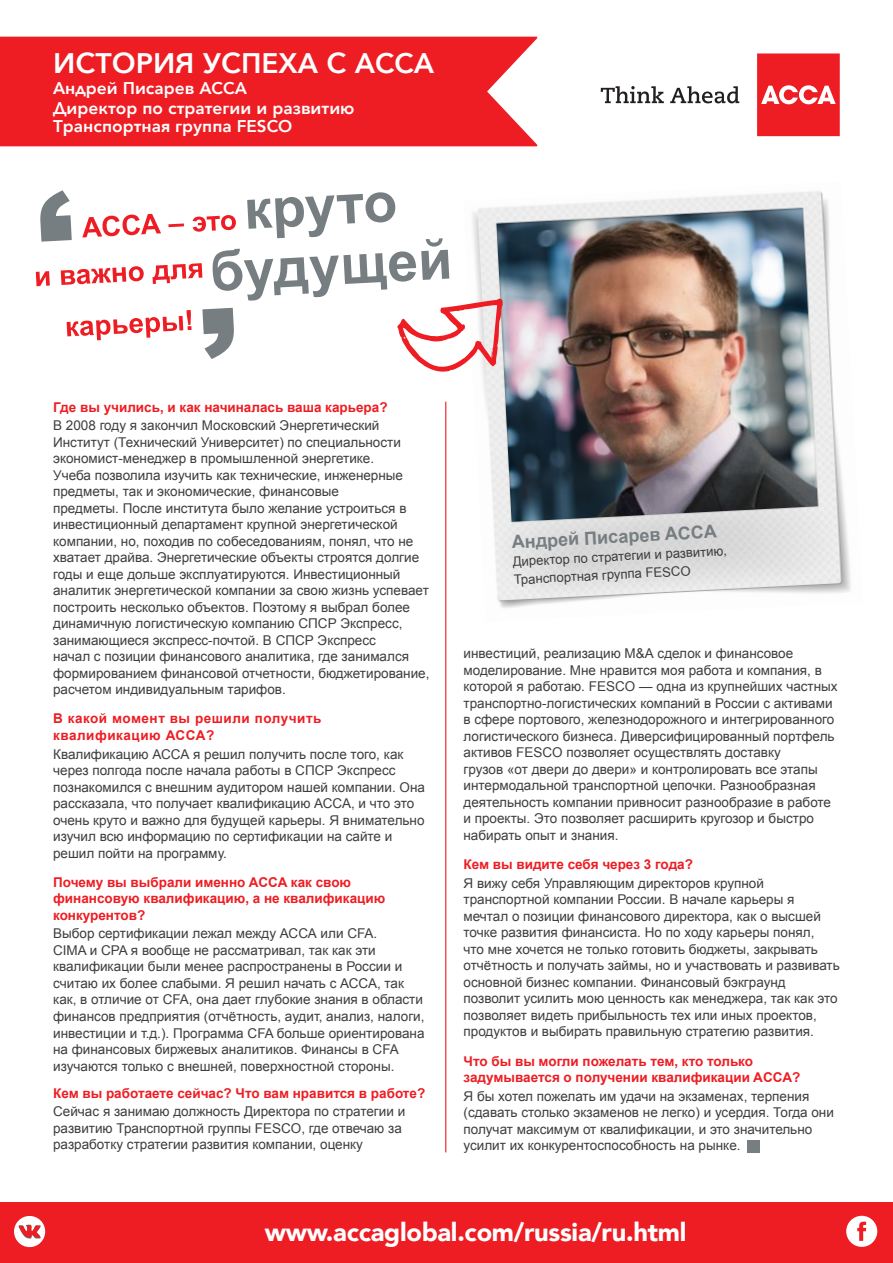
<style>
.page{position:relative;width:893px;height:1263px;background:#fff}
.page>*{position:absolute;margin:0;border:0;box-sizing:border-box;transform-origin:0 0}
.t1{font:800 28.2px "Avenir";color:#fff}
.Intro_paragraph{font:900 25.5px "Avenir";letter-spacing:-.01em;color:#fff}
.t2{font:700 18px "Arial";color:#777e82}
.t3{font:800 16.95px/18.3px "Avenir";color:#fff}
.Body_copy1{font:13.5px/16.5px "Arial";color:#3e3e3f}
.Header1{font:700 13.5px/16.5px "Arial";color:#ee1d23}
.Header1-2{font:700 13.5px/16.5px "Arial";letter-spacing:.04em;color:#ee1d23}
.t4{font:13.05px/18px "Arial";color:#3e3e3f}
</style>
<div class="page">
<svg style="left:601px;top:86px;width:138px;height:17px"></svg>
<svg style="left:757px;top:53px;width:83px;height:84px;background:#ef373d"></svg>
<hr style="left:445px;top:402px;width:1px;height:750px;background:#ee1d23">
<div style="left:0;top:37px;width:537px;height:109px;background:#ee1d23"></div>
<div style="left:0;top:1202px;width:893px;height:61px;background:#ee1d23"></div>
<svg style="left:846px;top:1216px;width:31px;height:31px"></svg>
<div style="left:747px;top:1140px;width:13px;height:12px;background:#777e82"></div>
<div style="left:14px;top:1216px;width:31px;height:31px;background:#fff;border-radius:50%"></div>
<svg style="left:19px;top:1225px;width:21px;height:13px"></svg>
<img style="left:482px;top:191px;width:369px;height:417px">
<svg style="left:36px;top:190px;width:467px;height:186px"></svg>
<p class="t1" style="left:53px;top:41px;width:382px">ИСТОРИЯ УСПЕХА С ACCA</p>
<p class="t3" style="left:53px;top:79px;width:195px">Андрей Писарев ACCA</p>
<p class="t3" style="left:53px;top:99px;width:303px">Директор по стратегии и развитию<br>Транспортная группа FESCO</p>
<p class="Header1" style="left:53px;top:399px;width:336px">Где вы учились, и как начиналась ваша карьера?</p>
<p class="Body_copy1" style="left:53px;top:417px;width:378px">В 2008 году я закончил Московский Энергетический Институт (Технический Университет) по специальности экономист-менеджер в промышленной энергетике.<br>Учеба позволила изучить как технические, инженерные предметы, так и экономические, финансовые<br>предметы. После института было желание устроиться в инвестиционный департамент крупной энергетической компании, но, походив по собеседованиям, понял, что не хватает драйва. Энергетические объекты строятся долгие годы и еще дольше эксплуатируются. Инвестиционный аналитик энергетической компании за свою жизнь успевает построить несколько объектов. Поэтому я выбрал более динамичную логистическую компанию СПСР Экспресс, занимающиеся экспресс-почтой. В СПСР Экспресс<br>начал с позиции финансового аналитика, где занимался формированием финансовой отчетности, бюджетирование, расчетом индивидуальным тарифов.</p>
<p class="Header1-2" style="left:53px;top:711px;width:270px">В какой момент вы решили получить квалификацию АССА?</p>
<p class="Body_copy1" style="left:53px;top:746px;width:373px">Квалификацию АССА я решил получить после того, как через полгода после начала работы в СПСР Экспресс познакомился с внешним аудитором нашей компании. Она рассказала, что получает квалификацию АССА, и что это очень круто и важно для будущей карьеры. Я внимательно изучил всю информацию по сертификации на сайте и решил пойти на программу.</p>
<p class="Header1" style="left:53px;top:874px;width:334px">Почему вы выбрали именно ACCA как свою финансовую квалификацию, а не квалификацию конкурентов?</p>
<p class="Body_copy1" style="left:53px;top:926px;width:373px">Выбор сертификации лежал между АССА или CFA.<br>CIMA и CPA я вообще не рассматривал, так как эти квалификации были менее распространены в России и считаю их более слабыми. Я решил начать с АССА, так как, в отличие от CFA, она дает глубокие знания в области финансов предприятия (отчётность, аудит, анализ, налоги, инвестиции и т.д.). Программа CFA больше ориентирована на финансовых биржевых аналитиков. Финансы в CFA изучаются только с внешней, поверхностной стороны.</p>
<p class="Header1" style="left:53px;top:1085px;width:374px">Кем вы работаете сейчас? Что вам нравится в работе?</p>
<p class="Body_copy1" style="left:53px;top:1103px;width:354px">Сейчас я занимаю должность Директора по стратегии и развитию Транспортной группы FESCO, где отвечаю за разработку стратегии развития компании, оценку</p>
<p class="t2" style="left:511px;top:530px;width:207px;rotate:-3deg">Андрей Писарев ACCA</p>
<p class="t4" style="left:512px;top:553px;width:216px;rotate:-3deg">Директор по стратегии и развитию,<br>Транспортная группа FESCO</p>
<p class="Body_copy1" style="left:463px;top:645px;width:376px">инвестиций, реализацию М&amp;А сделок и финансовое моделирование. Мне нравится моя работа и компания, в которой я работаю. FESCO — одна из крупнейших частных транспортно-логистических компаний в России с активами в сфере портового, железнодорожного и интегрированного логистического бизнеса. Диверсифицированный портфель активов FESCO позволяет осуществлять доставку<br>грузов «от двери до двери» и контролировать все этапы интермодальной транспортной цепочки. Разнообразная деятельность компании привносит разнообразие в работе и проекты. Это позволяет расширить кругозор и быстро набирать опыт и знания.</p>
<p class="Header1" style="left:463px;top:857px;width:231px">Кем вы видите себя через 3 года?</p>
<p class="Body_copy1" style="left:463px;top:875px;width:378px">Я вижу себя Управляющим директоров крупной транспортной компании России. В начале карьеры я мечтал о позиции финансового директора, как о высшей точке развития финансиста. Но по ходу карьеры понял,<br>что мне хочется не только готовить бюджеты, закрывать отчётность и получать займы, но и участвовать и развивать основной бизнес компании. Финансовый бэкграунд позволит усилить мою ценность как менеджера, так как это позволяет видеть прибыльность тех или иных проектов, продуктов и выбирать правильную стратегию развития.</p>
<p class="Header1" style="left:463px;top:1053px;width:338px">Что бы вы могли пожелать тем, кто только задумывается о получении квалификации ACCA?</p>
<p class="Body_copy1" style="left:463px;top:1088px;width:372px">Я бы хотел пожелать им удачи на экзаменах, терпения (сдавать столько экзаменов не легко) и усердия. Тогда они получат максимум от квалификации, и это значительно усилит их конкурентоспособность на рынке.</p>
<p class="Intro_paragraph" style="left:265px;top:1211px;width:423px">www.accaglobal.com/russia/ru.html</p>
</div>
